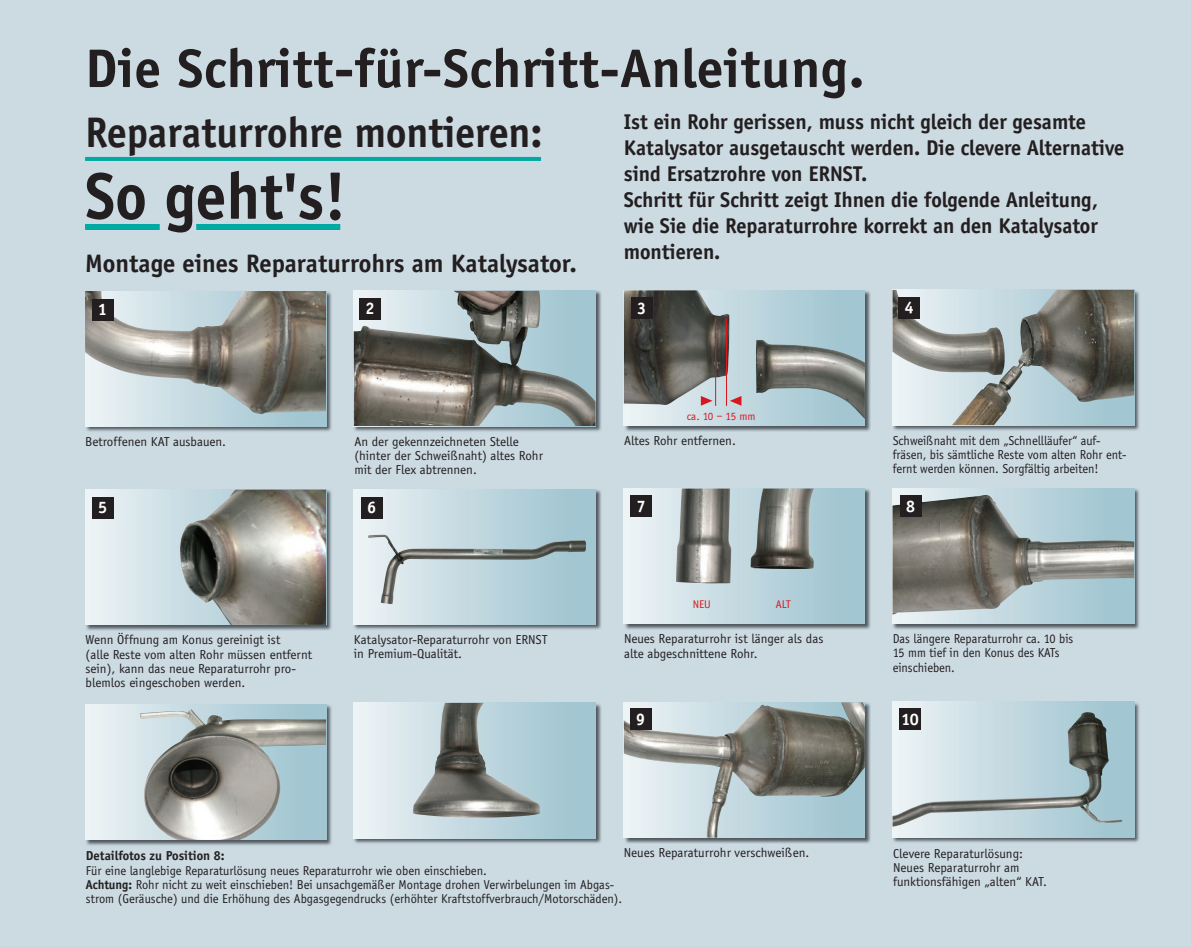
<style>
.page{position:relative;width:1191px;height:947px;background:#ccdae2}
.page>*{position:absolute;margin:0;border:0;box-sizing:border-box;transform-origin:0 0}
.t1{font:700 68px "Officina Sans";color:#231f20;scale:.95 1}
.t2{font:700 56px "Officina Sans";letter-spacing:.01em;color:#231f20}
.t3{font:700 44px "Officina Sans";color:#231f20;scale:.95 1}
.t4{font:700 26px "Officina Sans";color:#231f20}
.t5{font:700 22px/26px "Officina Sans";color:#231f20}
.t6{font:700 17.2px "Officina Sans";color:#fff}
.t7{font:13.4px/14.4px "Officina Sans";color:#231f20}
.t8{font:13.4px/14.4px "Officina Sans";color:#231f20;scale:.95 1}
.t9{font:700 13.4px "Officina Sans";color:#231f20}
.t10{font:13.2px/14.4px "Officina Sans";color:#231f20}
.t11{font:11.4px "Officina Sans";color:#d7171f}
.s1{font-weight:700}
</style>
<div class="page">
<div style="left:85px;top:224px;width:75px;height:6px;background:#00a9a2"></div>
<div style="left:196px;top:224px;width:144px;height:6px;background:#00a9a2"></div>
<img style="left:353px;top:290px;width:248px;height:142px">
<img style="left:354px;top:291px;width:241px;height:135px">
<div style="left:359px;top:298px;width:22px;height:21px;background:#231f20"></div>
<img style="left:85px;top:291px;width:247px;height:141px">
<div style="left:85px;top:291px;width:241px;height:135px;background:linear-gradient(to right,#ecf2f5,#9ac1ce)"></div>
<img style="left:85px;top:291px;width:241px;height:123px">
<div style="left:92px;top:299px;width:21px;height:21px;background:#231f20"></div>
<img style="left:85px;top:704px;width:247px;height:142px">
<div style="left:85px;top:705px;width:241px;height:135px;background:linear-gradient(to right,#ecf2f5,#9ac1ce)"></div>
<img style="left:140px;top:709px;width:186px;height:131px">
<img style="left:353px;top:702px;width:248px;height:142px">
<div style="left:354px;top:703px;width:241px;height:135px;background:linear-gradient(to right,#ebf1f4,#9ac0cd)"></div>
<img style="left:412px;top:703px;width:128px;height:114px">
<img style="left:623px;top:290px;width:247px;height:142px">
<div style="left:624px;top:290px;width:241px;height:135px;background:linear-gradient(to right,#ebf2f5,#9ac1ce)"></div>
<img style="left:624px;top:290px;width:241px;height:129px">
<hr style="left:715px;top:318px;width:1px;height:88px;background:#d7171f">
<hr style="left:726px;top:318px;width:1px;height:88px;background:#d7171f">
<svg style="left:730px;top:396px;width:11px;height:10px"></svg>
<svg style="left:701px;top:396px;width:11px;height:10px"></svg>
<div style="left:631px;top:297px;width:21px;height:22px;background:#231f20"></div>
<img style="left:623px;top:702px;width:247px;height:142px">
<img style="left:624px;top:702px;width:241px;height:135px">
<div style="left:629px;top:708px;width:22px;height:22px;background:#231f20"></div>
<img style="left:892px;top:290px;width:247px;height:141px">
<img style="left:892px;top:290px;width:242px;height:135px">
<div style="left:898px;top:297px;width:22px;height:21px;background:#231f20"></div>
<img style="left:892px;top:701px;width:247px;height:142px">
<div style="left:892px;top:702px;width:242px;height:135px;background:linear-gradient(to right,#ecf2f5,#9bc2ce)"></div>
<img style="left:892px;top:712px;width:230px;height:115px">
<div style="left:899px;top:708px;width:22px;height:22px;background:#231f20"></div>
<img style="left:85px;top:489px;width:247px;height:142px">
<svg style="left:85px;top:490px;width:95px;height:135px"></svg>
<img style="left:180px;top:490px;width:146px;height:135px">
<div style="left:92px;top:497px;width:21px;height:21px;background:#231f20"></div>
<img style="left:353px;top:489px;width:248px;height:141px">
<div style="left:354px;top:489px;width:241px;height:135px;background:linear-gradient(to right,#eaf0f2,#9bc2cf)"></div>
<img style="left:368px;top:535px;width:218px;height:69px">
<div style="left:361px;top:497px;width:21px;height:21px;background:#231f20"></div>
<img style="left:623px;top:488px;width:247px;height:142px">
<div style="left:624px;top:488px;width:241px;height:136px;background:linear-gradient(to right,#ebf2f5,#9ac1ce)"></div>
<img style="left:676px;top:488px;width:138px;height:95px">
<div style="left:630px;top:495px;width:22px;height:22px;background:#231f20"></div>
<img style="left:892px;top:488px;width:247px;height:141px">
<div style="left:892px;top:488px;width:242px;height:135px;background:linear-gradient(to right,#ecf2f5,#9bc2ce)"></div>
<img style="left:892px;top:495px;width:242px;height:119px">
<div style="left:900px;top:496px;width:21px;height:21px;background:#231f20"></div>
<hr style="left:85px;top:157px;width:456px;height:4px;background:#00a9a2">
<h2 class="t2" style="left:85px;top:35px;width:781px">Die Schritt-für-Schritt-Anleitung.</h2>
<h3 class="t3" style="left:85px;top:106px;width:483px">Reparaturrohre montieren:</h3>
<h1 class="t1" style="left:85px;top:155px;width:276px">So geht's!</h1>
<h3 class="t4" style="left:85px;top:248px;width:493px">Montage eines Reparaturrohrs am Katalysator.</h3>
<p class="t6" style="left:365px;top:298px;width:10px">2</p>
<p class="t5" style="left:624px;top:108px;width:502px">Ist ein Rohr gerissen, muss nicht gleich der gesamte Katalysator ausgetauscht werden. Die clevere Alternative sind Ersatzrohre von ERNST.<br>Schritt für Schritt zeigt Ihnen die folgende Anleitung, wie Sie die Reparaturrohre korrekt an den Katalysator montieren.</p>
<p class="t6" style="left:904px;top:297px;width:10px">4</p>
<p class="t6" style="left:637px;top:298px;width:10px">3</p>
<p class="t6" style="left:98px;top:299px;width:10px">1</p>
<p class="t11" style="left:686px;top:409px;width:70px">ca. 10 – 15 mm</p>
<p class="t7" style="left:85px;top:434px;width:142px">Betroffenen KAT ausbauen.</p>
<p class="t7" style="left:354px;top:434px;width:190px">An der gekennzeichneten Stelle (hinter der Schweißnaht) altes Rohr mit der Flex abtrennen.</p>
<p class="t7" style="left:624px;top:434px;width:113px">Altes Rohr entfernen.</p>
<p class="t8" style="left:892px;top:433px;width:247px">Schweißnaht mit dem „Schnellläufer“ auf&shy;fräsen, bis sämtliche Reste vom alten Rohr ent&shy;fernt werden können. Sorgfältig arbeiten!</p>
<p class="t6" style="left:98px;top:497px;width:10px">5</p>
<p class="t6" style="left:367px;top:497px;width:10px">6</p>
<p class="t6" style="left:637px;top:496px;width:10px">7</p>
<p class="t6" style="left:906px;top:496px;width:10px">8</p>
<p class="t11" style="left:692px;top:597px;width:20px">NEU</p>
<p class="t11" style="left:775px;top:597px;width:17px">ALT</p>
<p class="t7" style="left:86px;top:633px;width:228px">Wenn Öffnung am Konus gereinigt ist<br>(alle Reste vom alten Rohr müssen entfernt sein), kann das neue Reparaturrohr pro&shy;blemlos eingeschoben werden.</p>
<p class="t7" style="left:354px;top:632px;width:195px">Katalysator-Reparaturrohr von ERNST in Premium-Qualität.</p>
<p class="t7" style="left:624px;top:632px;width:201px">Neues Reparaturrohr ist länger als das alte abgeschnittene Rohr.</p>
<p class="t8" style="left:892px;top:631px;width:192px">Das längere Reparaturrohr ca. 10 bis<br>15 mm tief in den Konus des KATs einschieben.</p>
<p class="t6" style="left:636px;top:708px;width:10px">9</p>
<p class="t6" style="left:901px;top:708px;width:19px">10</p>
<p class="t7" style="left:624px;top:845px;width:187px">Neues Reparaturrohr verschweißen.</p>
<p class="t9" style="left:86px;top:848px;width:140px">Detailfotos zu Position 8:</p>
<p class="t10" style="left:86px;top:863px;width:538px">Für eine langlebige Reparaturlösung neues Reparaturrohr wie oben einschieben.<br><span class="s1">Achtung:</span> Rohr nicht zu weit einschieben! Bei unsachgemäßer Montage drohen Verwirbelungen im Abgas&shy;strom (Geräusche) und die Erhöhung des Abgasgegendrucks (erhöhter Kraftstoffverbrauch/Motorschäden).</p>
<p class="t7" style="left:893px;top:846px;width:155px">Clevere Reparaturlösung:<br>Neues Reparaturrohr am funktionsfähigen „alten“ KAT.</p>
</div>
